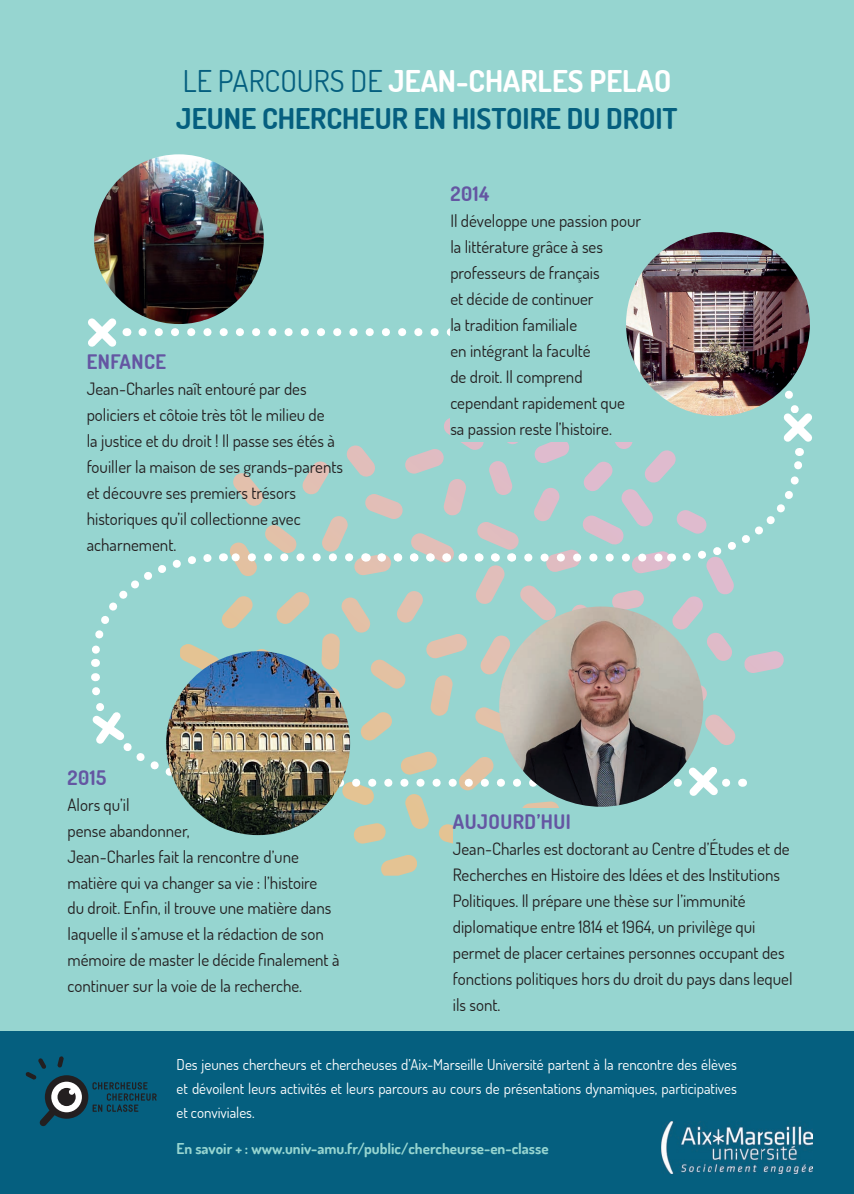
<style>
.page{position:relative;width:854px;height:1194px;background:#96d5d0}
.page>*{position:absolute;margin:0;border:0;box-sizing:border-box;transform-origin:0 0}
.t1{font:700 30px "Dosis";color:#fff}
.t2{font:700 28.6px "Dosis";color:#055f7f}
.t3{font:700 20px "Dosis";letter-spacing:.025em;color:#6456a2}
.t4{font:17px/26px "Dosis";color:#231f20}
.t5{font:15px/24px "Dosis";color:#fff;text-align:justify}
.t6{font:700 15px "Dosis";color:#96d5d0}
.s1{font-weight:400;color:#055f7f}
</style>
<div class="page">
<svg style="left:381px;top:855px;width:36px;height:21px"></svg>
<img style="left:94px;top:154px;width:170px;height:170px;border-radius:85px">
<img style="left:626px;top:232px;width:184px;height:184px;border-radius:92px">
<svg style="left:88px;top:311px;width:724px;height:533px"></svg>
<div style="left:0;top:1031px;width:854px;height:163px;background:#055f7f"></div>
<svg style="left:25px;top:1056px;width:132px;height:70px"></svg>
<img style="left:661px;top:1122px;width:152px;height:52px">
<h1 class="t1" style="left:183px;top:61px;width:490px"><span class="s1">LE PARCOURS DE</span> JEAN-CHARLES PELAO</h1>
<h2 class="t2" style="left:176px;top:100px;width:503px">JEUNE CHERCHEUR EN HISTOIRE DU DROIT</h2>
<p class="t3" style="left:87px;top:349px;width:81px">ENFANCE</p>
<p class="t4" style="left:87px;top:375px;width:258px">Jean-Charles naît entouré par des policiers et côtoie très tôt le milieu de<br>la justice et du droit ! Il passe ses étés à fouiller la maison de ses grands-parents et découvre ses premiers trésors historiques qu’il collectionne avec acharnement.</p>
<p class="t3" style="left:67px;top:764px;width:40px">2015</p>
<p class="t4" style="left:67px;top:791px;width:273px">Alors qu’il<br>pense abandonner,<br>Jean-Charles fait la rencontre d’une matière qui va changer sa vie : l’histoire<br>du droit. Enfin, il trouve une matière dans laquelle il s’amuse et la rédaction de son mémoire de master le décide finalement à continuer sur la voie de la recherche.</p>
<p class="t3" style="left:450px;top:181px;width:40px">2014</p>
<p class="t4" style="left:450px;top:207px;width:192px">Il développe une passion pour la littérature grâce à ses professeurs de français<br>et décide de continuer<br>la tradition familiale<br>en intégrant la faculté<br>de droit. Il comprend cependant rapidement que sa passion reste l’histoire.</p>
<p class="t3" style="left:453px;top:808px;width:120px">AUJOURD’HUI</p>
<p class="t4" style="left:453px;top:835px;width:341px">Jean-Charles est doctorant au Centre d’Études et de Recherches en Histoire des Idées et des Institutions Politiques. Il prépare une thèse sur l’immunité diplomatique entre 1814 et 1964, un privilège qui permet de placer certaines personnes occupant des fonctions politiques hors du droit du pays dans lequel ils sont.</p>
<p class="t5" style="left:177px;top:1052px;width:562px">Des jeunes chercheurs et chercheuses d’Aix-Marseille Université partent à la rencontre des élèves et dévoilent leurs activités et leurs parcours au cours de présentations dynamiques, participatives et conviviales.</p>
<p class="t6" style="left:177px;top:1138px;width:373px">En savoir + : www.univ-amu.fr/public/chercheurse-en-classe</p>
</div>
